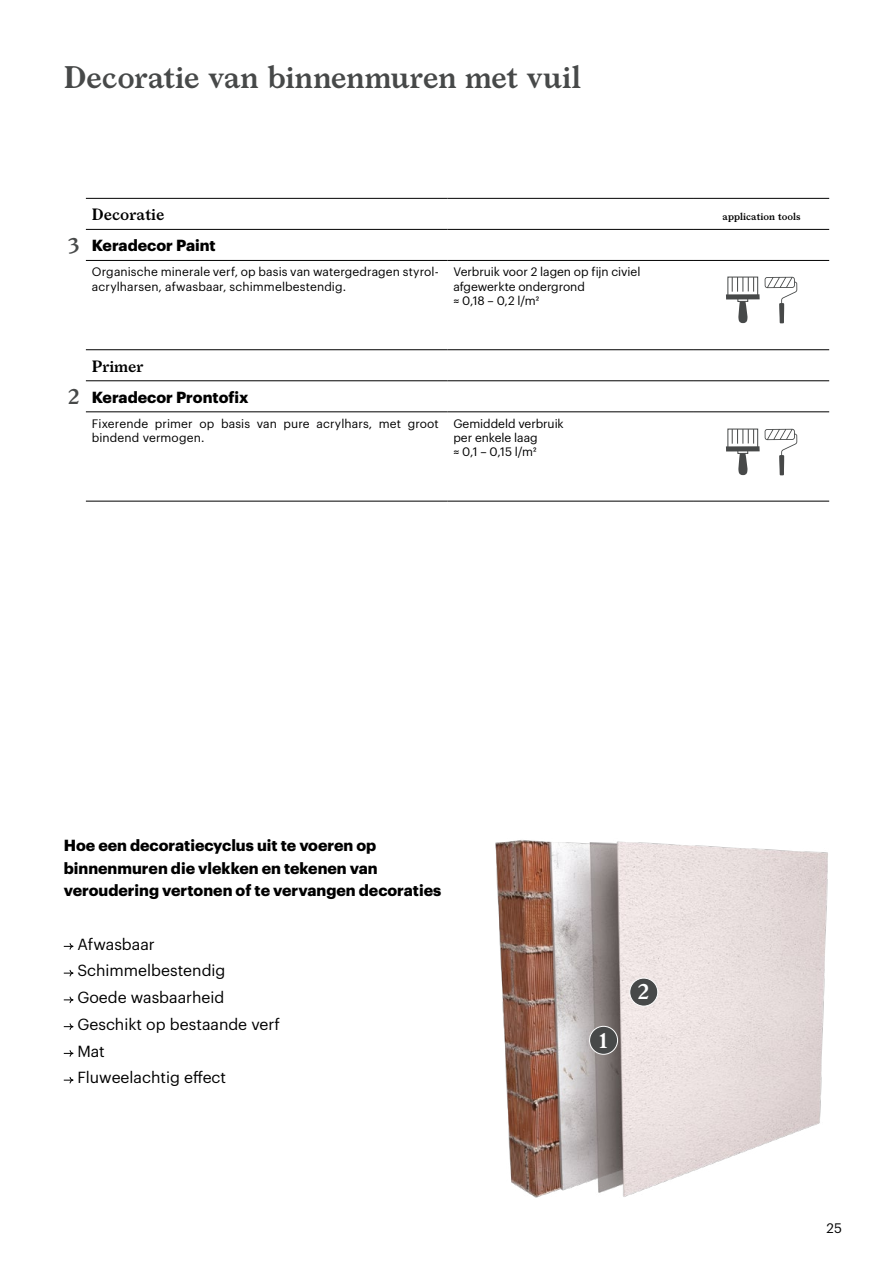
<style>
.page{position:relative;width:893px;height:1263px;background:#fff}
.page>*{position:absolute;margin:0;border:0;box-sizing:border-box;transform-origin:0 0}
.t1{font:600 30px "Larish Neue";letter-spacing:-.01em;color:#474949}
.t2{font:600 20.55px "Larish Neue";color:#fff}
.t3{font:600 20.55px "Larish Neue";color:#474949}
.t4{font:700 15.75px/22.5px "Graphik";color:#000}
.t5{font:15.75px/26.7px "Graphik";color:#000}
.t6{font:600 15.75px "Larish Neue";color:#000}
.t7{font:13.5px "Graphik";color:#000}
.t8{font:12px/14.4px "Graphik";letter-spacing:.005em;color:#000}
.t9{font:600 9.75px "Larish Neue";color:#000}
</style>
<div class="page">
<hr style="left:86px;top:198px;width:361px;height:1px;background:#000">
<hr style="left:447px;top:198px;width:247px;height:1px;background:#000">
<hr style="left:694px;top:198px;width:135px;height:1px;background:#000">
<hr style="left:86px;top:229px;width:361px;height:1px;background:#000">
<hr style="left:447px;top:229px;width:247px;height:1px;background:#000">
<hr style="left:694px;top:229px;width:135px;height:1px;background:#000">
<hr style="left:86px;top:260px;width:361px;height:1px;background:#000">
<hr style="left:447px;top:260px;width:247px;height:1px;background:#000">
<hr style="left:694px;top:260px;width:135px;height:1px;background:#000">
<hr style="left:86px;top:349px;width:361px;height:1px;background:#000">
<hr style="left:447px;top:349px;width:247px;height:1px;background:#000">
<hr style="left:694px;top:349px;width:135px;height:1px;background:#000">
<hr style="left:86px;top:380px;width:361px;height:1px;background:#000">
<hr style="left:447px;top:380px;width:247px;height:1px;background:#000">
<hr style="left:694px;top:380px;width:135px;height:1px;background:#000">
<hr style="left:86px;top:412px;width:361px;height:1px;background:#000">
<hr style="left:447px;top:412px;width:247px;height:1px;background:#000">
<hr style="left:694px;top:412px;width:135px;height:1px;background:#000">
<hr style="left:86px;top:501px;width:361px;height:1px;background:#000">
<hr style="left:447px;top:501px;width:247px;height:1px;background:#000">
<hr style="left:694px;top:501px;width:135px;height:1px;background:#000">
<svg style="left:765px;top:277px;width:32px;height:46px"></svg>
<div style="left:727px;top:277px;width:31px;height:20px;border:1px solid #474949"></div>
<svg style="left:732px;top:277px;width:22px;height:46px"></svg>
<div style="left:726px;top:294px;width:34px;height:5px;background:#474949"></div>
<svg style="left:765px;top:429px;width:32px;height:46px"></svg>
<div style="left:727px;top:429px;width:31px;height:20px;border:1px solid #474949"></div>
<svg style="left:732px;top:429px;width:22px;height:46px"></svg>
<div style="left:726px;top:446px;width:34px;height:5px;background:#474949"></div>
<img style="left:495px;top:840px;width:333px;height:358px">
<svg style="left:64px;top:943px;width:10px;height:7px"></svg>
<svg style="left:64px;top:969px;width:10px;height:8px"></svg>
<svg style="left:64px;top:996px;width:10px;height:8px"></svg>
<svg style="left:64px;top:1023px;width:10px;height:7px"></svg>
<svg style="left:64px;top:1050px;width:10px;height:7px"></svg>
<svg style="left:64px;top:1077px;width:10px;height:7px"></svg>
<div style="left:630px;top:978px;width:28px;height:28px;background:#474949;border-radius:50%"></div>
<div style="left:629px;top:978px;width:29px;height:28px;border:1px solid #fff;border-radius:50%"></div>
<div style="left:590px;top:1026px;width:28px;height:28px;background:#474949;border-radius:50%"></div>
<div style="left:589px;top:1026px;width:29px;height:29px;border:1px solid #fff;border-radius:50%"></div>
<h1 class="t1" style="left:64px;top:54px;width:519px">Decoratie van binnenmuren met vuil</h1>
<h2 class="t3" style="left:68px;top:230px;width:13px">3</h2>
<h3 class="t6" style="left:92px;top:202px;width:74px">Decoratie</h3>
<h3 class="t4" style="left:92px;top:233px;width:125px">Keradecor Paint</h3>
<p class="t8" style="left:92px;top:264px;width:348px">Organische minerale verf, op basis van watergedragen styrol&shy;acrylharsen, afwasbaar, schimmelbestendig.</p>
<p class="t8" style="left:453px;top:264px;width:189px">Verbruik voor 2 lagen op fijn civiel afgewerkte ondergrond<br>≈ 0,18 – 0,2 ℓ/m²</p>
<h2 class="t3" style="left:68px;top:381px;width:13px">2</h2>
<h3 class="t6" style="left:92px;top:354px;width:53px">Primer</h3>
<h3 class="t4" style="left:92px;top:384px;width:158px">Keradecor Prontofix</h3>
<p class="t8" style="left:92px;top:415px;width:348px">Fixerende primer op basis van pure acrylhars, met groot bindend vermogen.</p>
<p class="t8" style="left:453px;top:415px;width:112px">Gemiddeld verbruik per enkele laag<br>≈ 0,1 – 0,15 ℓ/m²</p>
<p class="t9" style="left:723px;top:209px;width:80px">application tools</p>
<h3 class="t4" style="left:64px;top:833px;width:379px">Hoe een decoratiecyclus uit te voeren op binnenmuren die vlekken en tekenen van veroudering vertonen of te vervangen decoraties</h3>
<h3 class="t5" style="left:77px;top:929px;width:204px">Afwasbaar<br>Schimmelbestendig<br>Goede wasbaarheid<br>Geschikt op bestaande verf<br>Mat<br>Fluweelachtig effect</h3>
<h2 class="t2" style="left:599px;top:1024px;width:11px">1</h2>
<h2 class="t2" style="left:638px;top:976px;width:13px">2</h2>
<p class="t7" style="left:826px;top:1218px;width:17px">25</p>
</div>
